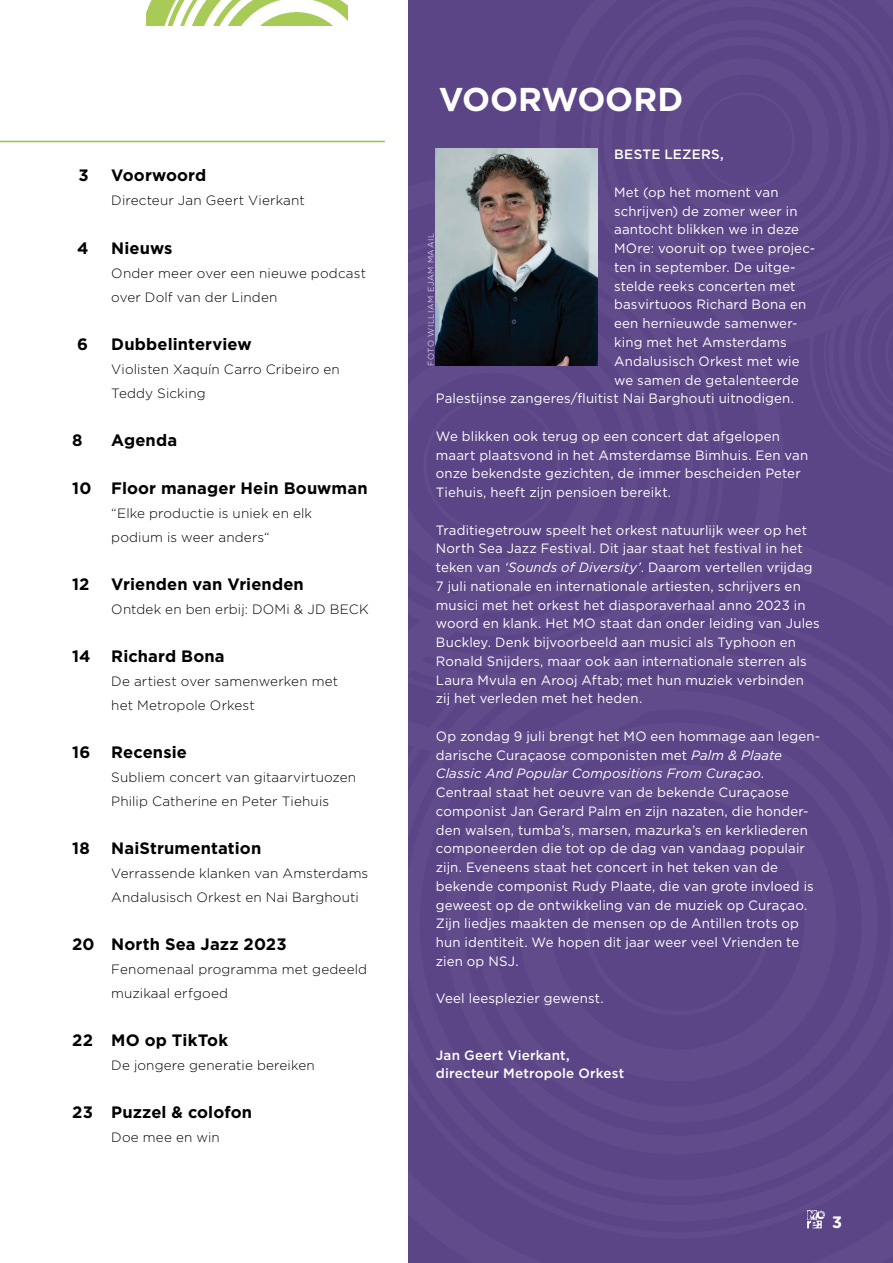
<style>
.page{position:relative;width:893px;height:1263px;background:#fff}
.page>*{position:absolute;margin:0;border:0;box-sizing:border-box;transform-origin:0 0}
.t1{font:700 33px "Gotham";letter-spacing:-.005em;color:#fff}
.t2{font:700 16.5px "Gotham";letter-spacing:.005em;color:#000}
.t3{font:700 16.5px "Gotham";color:#fff}
.t4{font:13.5px/18.8px "Gotham";letter-spacing:.01em;color:#fff}
.t5{font:300 13.5px/24px "Gotham";letter-spacing:.01em;color:#000}
.t6{font:500 13.5px/18.8px "Gotham";letter-spacing:.015em;color:#fff}
.t7{font:300 8.25px "Gotham";letter-spacing:.08em;color:#fff}
.s1{font-style:italic}
</style>
<div class="page">
<div style="left:408px;top:0;width:485px;height:1263px;background:#5c4586"></div>
<img style="left:436px;top:149px;width:161px;height:217px">
<hr style="left:0;top:141px;width:385px;height:1px;background:#9ac43c">
<img style="left:147px;top:0;width:201px;height:26px">
<svg style="left:807px;top:1210px;width:18px;height:18px"></svg>
<p class="t2" style="left:79px;top:165px;width:12px">3</p>
<p class="t2" style="left:111px;top:165px;width:97px">Voorwoord</p>
<p class="t5" style="left:111px;top:188px;width:195px">Directeur Jan Geert Vierkant</p>
<p class="t2" style="left:77px;top:237px;width:13px">4</p>
<p class="t2" style="left:111px;top:237px;width:63px">Nieuws</p>
<p class="t5" style="left:111px;top:260px;width:256px">Onder meer over een nieuwe podcast over Dolf van der Linden</p>
<p class="t2" style="left:77px;top:333px;width:12px">6</p>
<p class="t2" style="left:111px;top:333px;width:142px">Dubbelinterview</p>
<p class="t5" style="left:111px;top:356px;width:230px">Violisten Xaquín Carro Cribeiro en<br>Teddy Sicking</p>
<p class="t2" style="left:72px;top:429px;width:12px">8</p>
<p class="t2" style="left:111px;top:429px;width:67px">Agenda</p>
<p class="t2" style="left:72px;top:477px;width:297px">10 Floor manager Hein Bouwman</p>
<p class="t5" style="left:111px;top:500px;width:202px">“Elke productie is uniek en elk podium is weer anders“</p>
<p class="t2" style="left:72px;top:573px;width:19px">12</p>
<p class="t2" style="left:111px;top:573px;width:194px">Vrienden van Vrienden</p>
<p class="t5" style="left:111px;top:596px;width:259px">Ontdek en ben erbij: DOMi &amp; JD BECK</p>
<p class="t2" style="left:72px;top:645px;width:20px">14</p>
<p class="t2" style="left:111px;top:645px;width:115px">Richard Bona</p>
<p class="t5" style="left:111px;top:668px;width:228px">De artiest over samenwerken met het Metropole Orkest</p>
<p class="t2" style="left:72px;top:741px;width:20px">16</p>
<p class="t2" style="left:111px;top:741px;width:77px">Recensie</p>
<p class="t5" style="left:111px;top:764px;width:246px">Subliem concert van gitaarvirtuozen<br>Philip Catherine en Peter Tiehuis</p>
<p class="t2" style="left:72px;top:837px;width:19px">18</p>
<p class="t2" style="left:111px;top:837px;width:151px">NaiStrumentation</p>
<p class="t5" style="left:111px;top:860px;width:259px">Verrassende klanken van Amsterdams<br>Andalusisch Orkest en Nai Barghouti</p>
<p class="t2" style="left:72px;top:933px;width:216px">20 North Sea Jazz 2023</p>
<p class="t5" style="left:111px;top:956px;width:257px">Fenomenaal programma met gedeeld muzikaal erfgoed</p>
<p class="t2" style="left:72px;top:1029px;width:157px">22 MO op TikTok</p>
<p class="t5" style="left:111px;top:1052px;width:205px">De jongere generatie bereiken</p>
<p class="t2" style="left:72px;top:1101px;width:181px">23 Puzzel &amp; colofon</p>
<p class="t5" style="left:111px;top:1124px;width:110px">Doe mee en win</p>
<h1 class="t1" style="left:439px;top:77px;width:246px">VOORWOORD</h1>
<p class="t6" style="left:614px;top:145px;width:111px">BESTE LEZERS,</p>
<p class="t4" style="left:614px;top:183px;width:166px">Met (op het moment van</p>
<p class="t4" style="left:614px;top:201px;width:185px">schrijven) de zomer weer in</p>
<p class="t4" style="left:614px;top:220px;width:186px">aantocht blikken we in deze</p>
<p class="t4" style="left:614px;top:239px;width:202px">MOre: vooruit op twee projec-</p>
<p class="t4" style="left:614px;top:258px;width:183px">ten in september. De uitge-</p>
<p class="t4" style="left:614px;top:276px;width:183px">stelde reeks concerten met</p>
<p class="t4" style="left:614px;top:295px;width:194px">basvirtuoos Richard Bona en</p>
<p class="t4" style="left:614px;top:314px;width:185px">een hernieuwde samenwer-</p>
<p class="t4" style="left:614px;top:333px;width:174px">king met het Amsterdams</p>
<p class="t4" style="left:614px;top:351px;width:187px">Andalusisch Orkest met wie</p>
<p class="t4" style="left:614px;top:370px;width:186px">we samen de getalenteerde</p>
<p class="t4" style="left:436px;top:389px;width:360px">Palestijnse zangeres/fluitist Nai Barghouti uitnodigen.</p>
<p class="t4" style="left:436px;top:426px;width:374px">We blikken ook terug op een concert dat afgelopen maart plaatsvond in het Amsterdamse Bimhuis. Een van onze bekendste gezichten, de immer bescheiden Peter Tiehuis, heeft zijn pensioen bereikt.</p>
<p class="t4" style="left:436px;top:520px;width:385px">Traditiegetrouw speelt het orkest natuurlijk weer op het North Sea Jazz Festival. Dit jaar staat het festival in het teken van <span class="s1">‘Sounds of Diversity’</span>. Daarom vertellen vrijdag 7 juli nationale en internationale artiesten, schrijvers en musici met het orkest het diasporaverhaal anno 2023 in woord en klank. Het MO staat dan onder leiding van Jules Buckley. Denk bijvoorbeeld aan musici als Typhoon en Ronald Snijders, maar ook aan internationale sterren als Laura Mvula en Arooj Aftab; met hun muziek verbinden zij het verleden met het heden.</p>
<p class="t4" style="left:436px;top:726px;width:386px">Op zondag 9 juli brengt het MO een hommage aan legen&shy;darische Curaçaose componisten met <span class="s1">Palm &amp; Plaate Classic And Popular Compositions From Curaçao</span>.<br>Centraal staat het oeuvre van de bekende Curaçaose componist Jan Gerard Palm en zijn nazaten, die honder&shy;den walsen, tumba’s, marsen, mazurka’s en kerkliederen componeerden die tot op de dag van vandaag populair zijn. Eveneens staat het concert in het teken van de bekende componist Rudy Plaate, die van grote invloed is geweest op de ontwikkeling van de muziek op Curaçao.<br>Zijn liedjes maakten de mensen op de Antillen trots op hun identiteit. We hopen dit jaar weer veel Vrienden te zien op NSJ.</p>
<p class="t4" style="left:436px;top:989px;width:169px">Veel leesplezier gewenst.</p>
<p class="t7" style="left:426px;top:366px;width:135px;rotate:-90deg">FOTO WILLIAM EJAM MAAIL</p>
<p class="t6" style="left:436px;top:1045px;width:190px">Jan Geert Vierkant, directeur Metropole Orkest</p>
<p class="t3" style="left:832px;top:1211px;width:11px">3</p>
</div>
